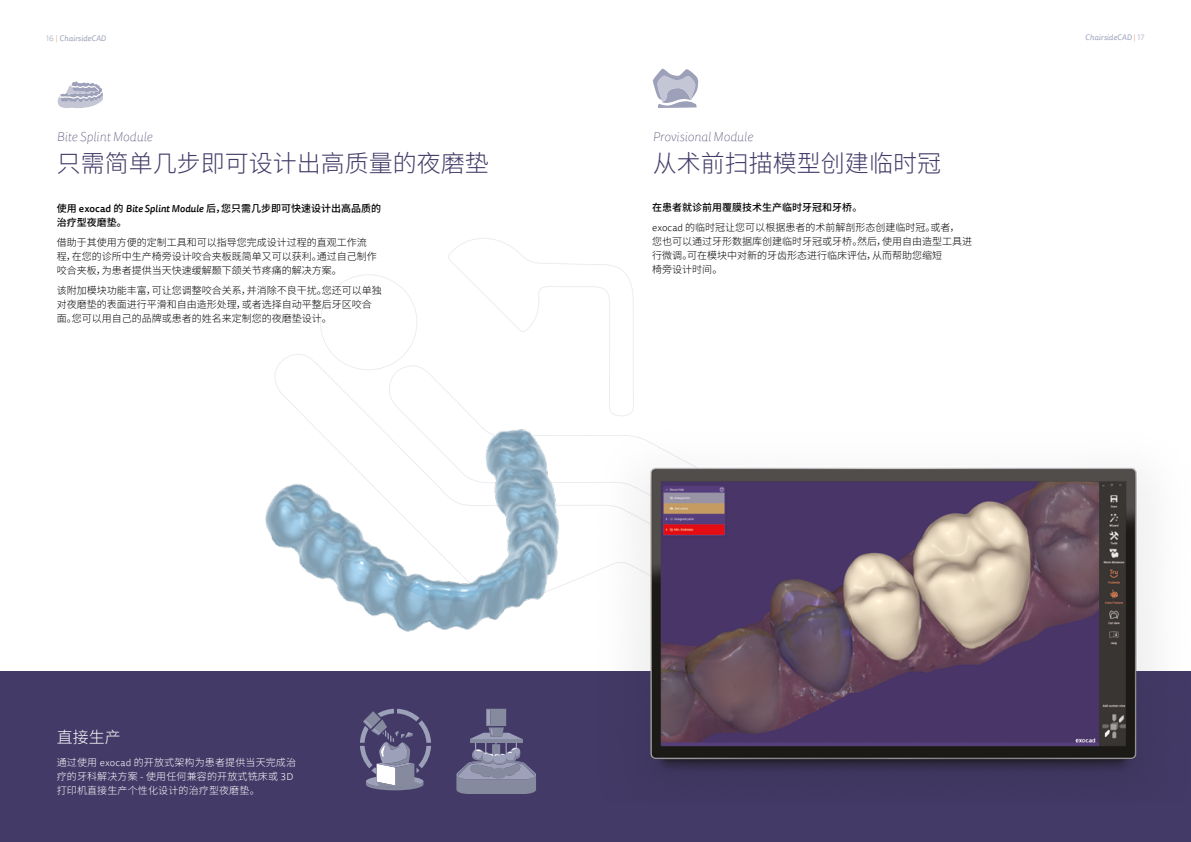
<style>
.page{position:relative;width:1191px;height:842px;background:#fff}
.page>*{position:absolute;margin:0;border:0;box-sizing:border-box;transform-origin:0 0}
.Headline_2023{font:300 24px "Source Han Sans CN";color:#433a67}
.Subheadline_16_19_2021{font:300 16px "Source Han Sans CN";color:#fff}
.Dachzeile_2023{font:italic 100 13px "Tisa Sans Pro";color:#433a67}
.Copytext{font:300 10px/14px "Source Han Sans CN";color:#000}
.Copytext-2{font:500 10px/14px "Source Han Sans CN";color:#000}
.Copytext_neg{font:300 10px/14px "Source Han Sans CN";letter-spacing:.015em;color:#fff}
.t1{font:italic 8px "Tisa Sans Pro";color:#9ca0b9}
.s1{font-weight:300;font-style:normal}
.s2{font-weight:300;font-style:normal;color:#f08a5f}
.s3{font-family:"Tisa Sans Pro"}
.s4{font-family:"Tisa Sans Pro";font-style:italic}
.s5{font-weight:400}
</style>
<div class="page">
<div style="left:0;top:671px;width:1191px;height:171px;background:#433a67"></div>
<svg style="left:445px;top:238px;width:189px;height:179px"></svg>
<svg style="left:319px;top:274px;width:98px;height:97px"></svg>
<svg style="left:653px;top:68px;width:46px;height:40px"></svg>
<svg style="left:58px;top:81px;width:45px;height:27px"></svg>
<img style="left:265px;top:424px;width:301px;height:208px">
<img style="left:597px;top:400px;width:557px;height:373px">
<svg style="left:456px;top:709px;width:80px;height:85px"></svg>
<svg style="left:360px;top:709px;width:71px;height:81px"></svg>
<p class="t1" style="left:46px;top:33px;width:61px"><span class="s1">16</span> <span class="s2">|</span> ChairsideCAD</p>
<p class="t1" style="left:1085px;top:32px;width:61px">ChairsideCAD <span class="s2">|</span> <span class="s1">17</span></p>
<p class="Dachzeile_2023" style="left:57px;top:128px;width:97px">Bite Splint Module</p>
<p class="Headline_2023" style="left:57px;top:149px;width:433px">只需简单几步即可设计出高质量的夜磨垫</p>
<p class="Copytext-2" style="left:57px;top:202px;width:326px">使用 <span class="s3">exocad</span> 的 <span class="s4">Bite Splint Module</span> 后，您只需几步即可快速设计出高品质的治疗型夜磨垫。</p>
<p class="Copytext" style="left:57px;top:235px;width:311px">借助于其使用方便的定制工具和可以指导您完成设计过程的直观工作流</p>
<p class="Copytext" style="left:57px;top:250px;width:321px">程，在您的诊所中生产椅旁设计咬合夹板既简单又可以获利。通过自己制作咬合夹板，为患者提供当天快速缓解颞下颌关节疼痛的解决方案。</p>
<p class="Copytext" style="left:57px;top:284px;width:326px">该附加模块功能丰富，可让您调整咬合关系，并消除不良干扰。您还可以单独对夜磨垫的表面进行平滑和自由造形处理，或者选择自动平整后牙区咬合面。您可以用自己的品牌或患者的姓名来定制您的夜磨垫设计。</p>
<p class="Subheadline_16_19_2021" style="left:57px;top:728px;width:65px">直接生产</p>
<p class="Copytext_neg" style="left:57px;top:755px;width:241px">通过使用 <span class="s3">exocad</span> 的开放式架构为患者提供当天完成治疗的牙科解决方案 - 使用任何兼容的开放式铣床或 <span class="s3">3D</span>打印机直接生产个性化设计的治疗型夜磨垫。</p>
<p class="Dachzeile_2023" style="left:653px;top:128px;width:102px">Provisional Module</p>
<p class="Headline_2023" style="left:653px;top:149px;width:289px">从术前扫描模型创建临时冠</p>
<p class="Copytext-2" style="left:652px;top:201px;width:212px">在患者就诊前用覆膜技术生产临时牙冠和牙桥<span class="s5">。</span></p>
<p class="Copytext" style="left:652px;top:220px;width:321px"><span class="s3">exocad</span> 的临时冠让您可以根据患者的术前解剖形态创建临时冠。或者，<br>您也可以通过牙形数据库创建临时牙冠或牙桥。然后，使用自由造型工具进行微调。可在模块中对新的牙齿形态进行临床评估，从而帮助您缩短<br>椅旁设计时间。</p>
</div>
